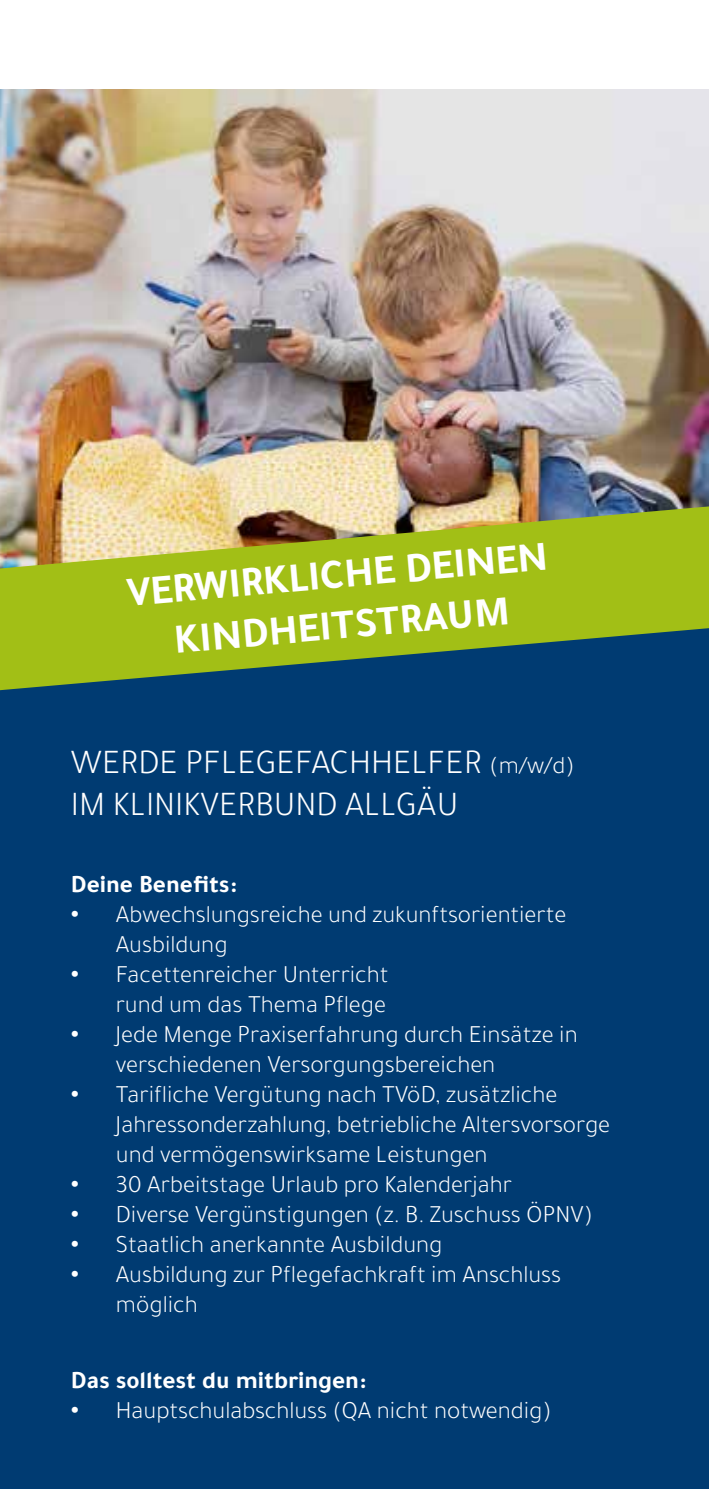
<style>
.page{position:relative;width:709px;height:1489px;background:#fff}
.page>*{position:absolute;margin:0;border:0;box-sizing:border-box;transform-origin:0 0}
.t1{font:700 42.5px/51px "Tajawal";color:#fff;text-align:center}
.t2{font:300 35px/42px "Tajawal";color:#fff}
.t3{font:300 25px/30px "Tajawal";color:#fff}
.t4{font:700 25px "Tajawal";color:#fff}
.s1{font-size:25px}
.s2{font-weight:700}
</style>
<div class="page">
<img style="left:0;top:89px;width:709px;height:417px">
<div style="left:0;top:617px;width:709px;height:871px;background:#003b72"></div>
<svg style="left:0;top:506px;width:709px;height:184px;fill:#a2bf16"></svg>
<h1 class="t1" style="left:125px;top:566px;width:424px;rotate:-5deg">VERWIRKLICHE DEINEN<br>KINDHEITSTRAUM</h1>
<h2 class="t2" style="left:71px;top:741px;width:505px">WERDE PFLEGEFACHHELFER <span class="s1">(m/w/d)<br></span>IM KLINIKVERBUND ALLGÄU</h2>
<p class="t4" style="left:71px;top:865px;width:167px">Deine Benefits:</p>
<p class="t3" style="left:116px;top:899px;width:452px;text-indent:-45px"><span class="s2">•</span> Abwechslungsreiche und zukunftsorientierte<br>Ausbildung</p>
<p class="t3" style="left:71px;top:959px;width:319px;text-align:right"><span class="s2">•</span> Facettenreicher Unterricht rund um das Thema Pflege</p>
<p class="t3" style="left:116px;top:1019px;width:463px;text-indent:-45px"><span class="s2">•</span> Jede Menge Praxiserfahrung durch Einsätze in verschiedenen Versorgungsbereichen</p>
<p class="t3" style="left:116px;top:1079px;width:496px;text-indent:-45px"><span class="s2">•</span> Tarifliche Vergütung nach TVöD, zusätzliche<br>Jahressonderzahlung, betriebliche Altersvorsorge und vermögenswirksame Leistungen</p>
<p class="t3" style="left:71px;top:1169px;width:443px"><span class="s2">•</span> 30 Arbeitstage Urlaub pro Kalenderjahr</p>
<p class="t3" style="left:71px;top:1199px;width:523px"><span class="s2">•</span> Diverse Vergünstigungen (z. B. Zuschuss ÖPNV)</p>
<p class="t3" style="left:71px;top:1229px;width:373px"><span class="s2">•</span> Staatlich anerkannte Ausbildung</p>
<p class="t3" style="left:116px;top:1259px;width:447px;text-indent:-45px"><span class="s2">•</span> Ausbildung zur Pflegefachkraft im Anschluss möglich</p>
<p class="t4" style="left:71px;top:1361px;width:297px">Das solltest du mitbringen:</p>
<p class="t3" style="left:71px;top:1395px;width:482px"><span class="s2">•</span> Hauptschulabschluss (QA nicht notwendig)</p>
</div>
